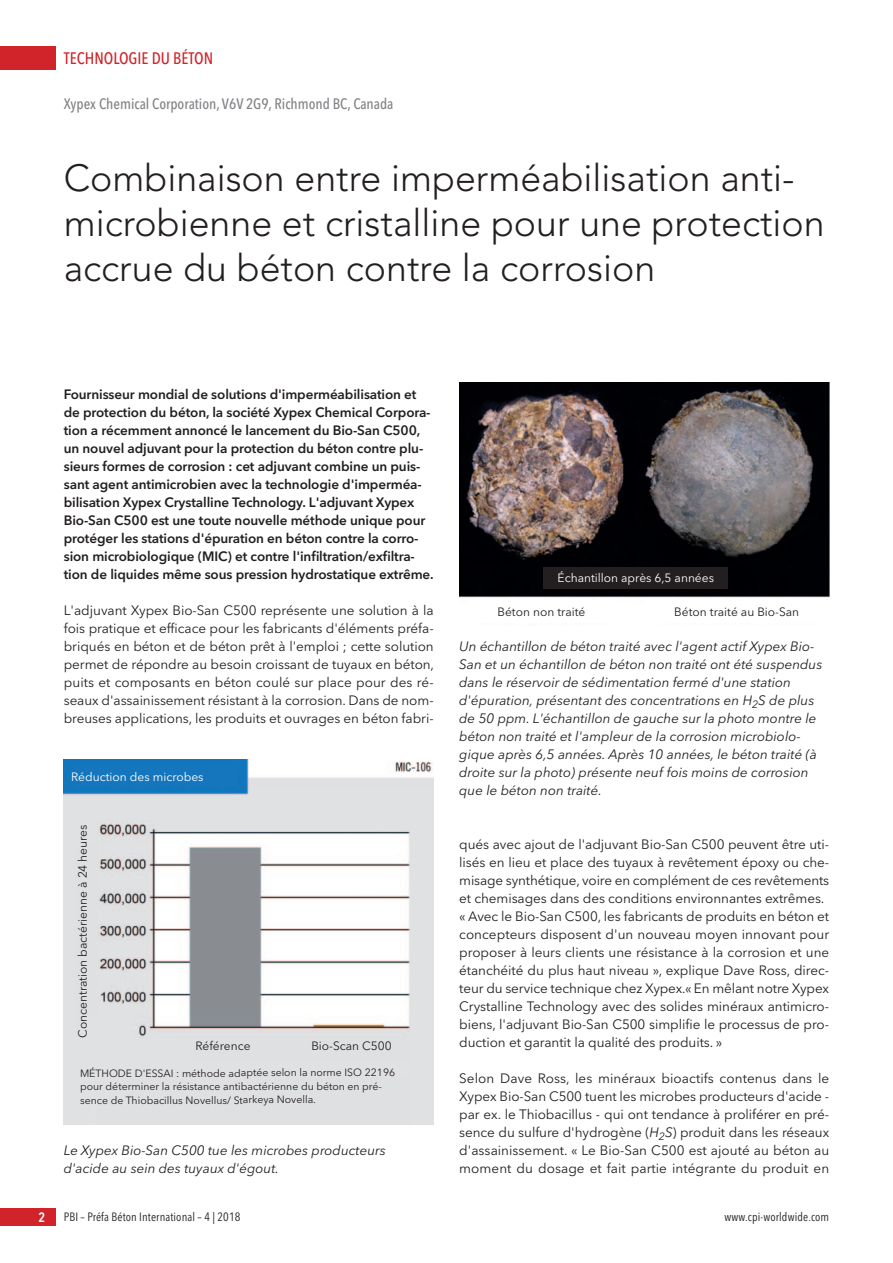
<style>
.page{position:relative;width:893px;height:1263px;background:#fff}
.page>*{position:absolute;margin:0;border:0;box-sizing:border-box;transform-origin:0 0}
.t1{font:300 37.5px/45px "Avenir";color:#231f20}
.t2{font:500 16.5px "Avenir Next Condensed";color:#d1232a}
.t3{font:500 15px "Avenir Next Condensed";color:#808285}
.t4{font:13.5px/18px "Avenir Next";letter-spacing:-.005em;color:#231f20;text-align:justify}
.t5{font:600 13.5px/18px "Avenir Next";letter-spacing:-.01em;color:#231f20}
.t6{font:italic 13.5px/18px "Avenir Next";color:#231f20}
.t7{font:600 13.5px "Avenir Next Condensed";color:#fff}
.t8{font:12px "Avenir Next";color:#231f20}
.t9{font:12px "Avenir Next Condensed";letter-spacing:.01em;color:#231f20}
.t10{font:12px "Avenir Next";color:#fff}
.t11{font:10.5px/13.5px "Avenir Next";color:#231f20}
.s1{font-style:italic}
</style>
<div class="page">
<div style="left:0;top:47px;width:55px;height:23px;background:#d1232a"></div>
<div style="left:0;top:1208px;width:55px;height:18px;background:#d1232a"></div>
<img style="left:64px;top:760px;width:369px;height:364px">
<img style="left:459px;top:383px;width:370px;height:243px">
<div style="left:469px;top:601px;width:145px;height:22px;background:#fff"></div>
<div style="left:644px;top:601px;width:185px;height:22px;background:#fff"></div>
<div style="left:543px;top:567px;width:185px;height:22px;background:#231f20"></div>
<p class="t2" style="left:64px;top:48px;width:151px">TECHNOLOGIE DU BÉTON</p>
<p class="t3" style="left:64px;top:95px;width:331px">Xypex Chemical Corporation, V6V 2G9, Richmond BC, Canada</p>
<p class="t1" style="left:64px;top:158px;width:762px">Combinaison entre imperméabilisation anti&shy;microbienne et cristalline pour une protection accrue du béton contre la corrosion</p>
<p class="t5" style="left:64px;top:386px;width:371px">Fournisseur mondial de solutions d'imperméabilisation et de protection du béton, la société Xypex Chemical Corpora&shy;tion a récemment annoncé le lancement du Bio-San C500, un nouvel adjuvant pour la protection du béton contre plu&shy;sieurs formes de corrosion : cet adjuvant combine un puis&shy;sant agent antimicrobien avec la technologie d'imperméa&shy;bilisation Xypex Crystalline Technology. L'adjuvant Xypex Bio-San C500 est une toute nouvelle méthode unique pour protéger les stations d'épuration en béton contre la corro&shy;sion microbiologique (MIC) et contre l'infiltration/exfiltra&shy;tion de liquides même sous pression hydrostatique extrême.</p>
<p class="t4" style="left:64px;top:602px;width:372px">L'adjuvant Xypex Bio-San C500 représente une solution à la fois pratique et efficace pour les fabricants d'éléments préfa&shy;briqués en béton et de béton prêt à l'emploi ; cette solution permet de répondre au besoin croissant de tuyaux en béton, puits et composants en béton coulé sur place pour des ré&shy;seaux d'assainissement résistant à la corrosion. Dans de nom&shy;breuses applications, les produits et ouvrages en béton fabri-</p>
<p class="t10" style="left:71px;top:772px;width:134px">Réduction des microbes</p>
<p class="t8" style="left:78px;top:1038px;width:215px;rotate:-90deg">Concentration bactérienne à 24 heures</p>
<p class="t8" style="left:195px;top:1040px;width:57px">Référence</p>
<p class="t8" style="left:311px;top:1040px;width:82px">Bio-Scan C500</p>
<p class="t11" style="left:80px;top:1067px;width:317px">MÉTHODE D'ESSAI : méthode adaptée selon la norme ISO 22196 pour déterminer la résistance antibactérienne du béton en pré&shy;sence de Thiobacillus Novellus/ Starkeya Novella.</p>
<p class="t6" style="left:64px;top:1142px;width:324px">Le Xypex Bio-San C500 tue les microbes producteurs d'acide au sein des tuyaux d'égout.</p>
<p class="t10" style="left:558px;top:573px;width:158px">Échantillon après 6,5 années</p>
<p class="t8" style="left:497px;top:606px;width:89px">Béton non traité</p>
<p class="t8" style="left:674px;top:606px;width:126px">Béton traité au Bio-San</p>
<p class="t6" style="left:459px;top:638px;width:365px">Un échantillon de béton traité avec l'agent actif Xypex Bio-San et un échantillon de béton non traité ont été suspendus dans le réservoir de sédimentation fermé d'une station d'épuration, présentant des concentrations en H<sub>2</sub>S de plus de 50 ppm. L'échantillon de gauche sur la photo montre le béton non traité et l'ampleur de la corrosion microbiolo&shy;gique après 6,5 années. Après 10 années, le béton traité (à droite sur la photo) présente neuf fois moins de corrosion que le béton non traité.</p>
<p class="t4" style="left:459px;top:836px;width:371px">qués avec ajout de l'adjuvant Bio-San C500 peuvent être uti&shy;lisés en lieu et place des tuyaux à revêtement époxy ou che&shy;misage synthétique, voire en complément de ces revêtements et chemisages dans des conditions environnantes extrêmes.</p>
<p class="t4" style="left:459px;top:908px;width:371px">« Avec le Bio-San C500, les fabricants de produits en béton et concepteurs disposent d'un nouveau moyen innovant pour proposer à leurs clients une résistance à la corrosion et une étanchéité du plus haut niveau », explique Dave Ross, direc&shy;teur du service technique chez Xypex.« En mêlant notre Xypex Crystalline Technology avec des solides minéraux antimicro&shy;biens, l'adjuvant Bio-San C500 simplifie le processus de pro&shy;duction et garantit la qualité des produits. »</p>
<p class="t4" style="left:459px;top:1070px;width:371px">Selon Dave Ross, les minéraux bioactifs contenus dans le Xypex Bio-San C500 tuent les microbes producteurs d'acide - par ex. le Thiobacillus - qui ont tendance à proliférer en pré&shy;sence du sulfure d'hydrogène (<span class="s1">H</span><sub>2</sub><span class="s1">S</span>) produit dans les réseaux d'assainissement. « Le Bio-San C500 est ajouté au béton au moment du dosage et fait partie intégrante du produit en</p>
<p class="t7" style="left:39px;top:1209px;width:8px">2</p>
<p class="t9" style="left:64px;top:1209px;width:178px">PBI – Préfa Béton International – 4 | 2018</p>
<p class="t9" style="left:725px;top:1209px;width:106px">www.cpi-worldwide.com</p>
</div>
